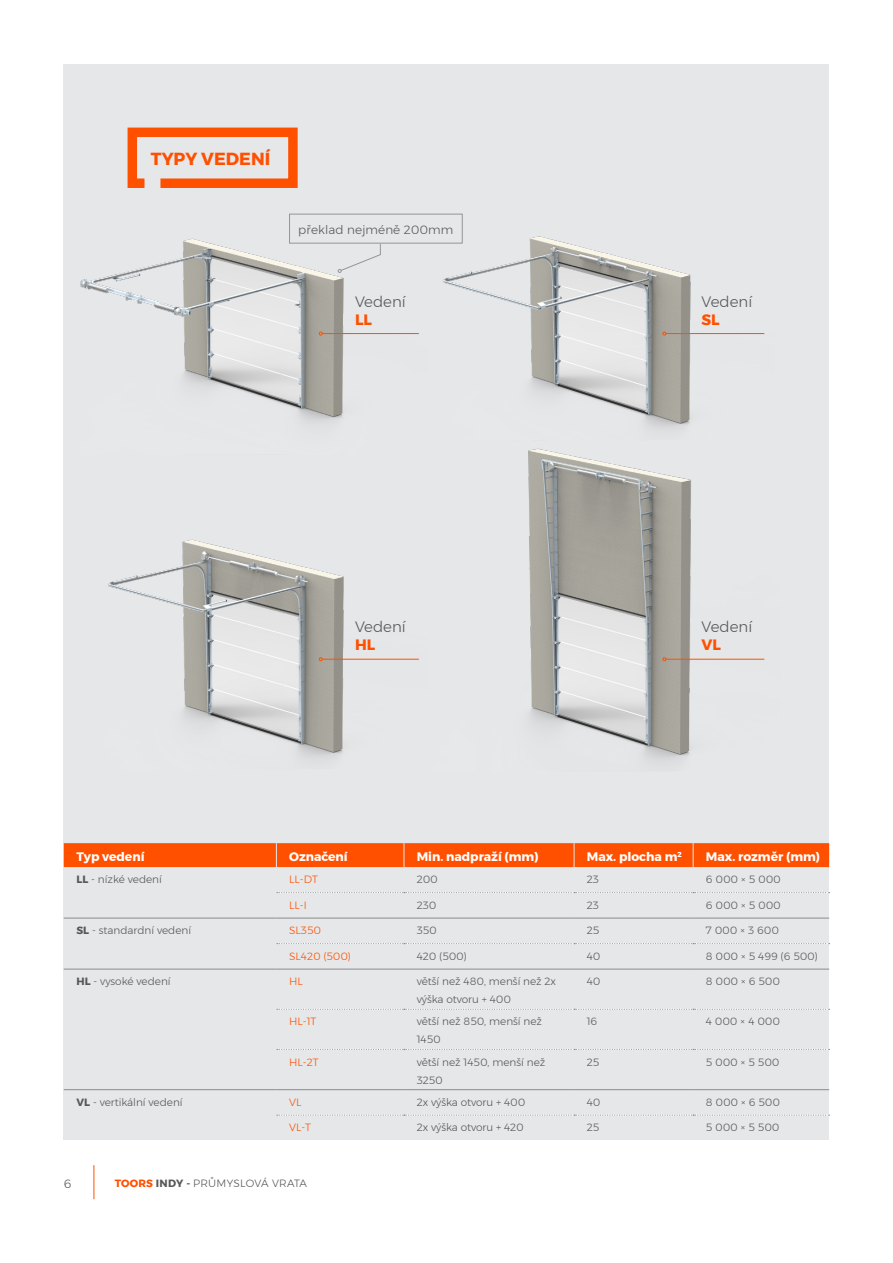
<style>
.page{position:relative;width:893px;height:1263px;background:#fff}
.page>*{position:absolute;margin:0;border:0;box-sizing:border-box;transform-origin:0 0}
.t1{font:700 17.4px "Montserrat";color:#ff5000}
.t2{font:300 15px/18px "Montserrat";color:#57585a}
.t3{font:700 12.3px "Montserrat";color:#fff}
.t4{font:300 12px "Montserrat";letter-spacing:.01em;color:#57585a}
.t5{font:300 10.5px/18px "Montserrat";color:#57585a}
.t6{font:300 10.5px "Montserrat";color:#ff5000}
.t7{font:300 10.5px "Montserrat";letter-spacing:.025em;color:#57585a}
.s1{font-weight:700;color:#ff5000}
.s2{font-weight:700}
</style>
<div class="page">
<hr style="left:94px;top:1165px;width:1px;height:34px;background:#ff5000">
<div style="left:64px;top:64px;width:765px;height:1076px;background:#e6e7e9"></div>
<img style="left:108px;top:539px;width:311px;height:221px">
<img style="left:428px;top:213px;width:337px;height:216px">
<img style="left:81px;top:213px;width:346px;height:210px">
<img style="left:528px;top:448px;width:237px;height:315px">
<svg style="left:127px;top:127px;width:171px;height:61px"></svg>
<div style="left:289px;top:214px;width:174px;height:29px;border:1px solid #939598"></div>
<svg style="left:338px;top:243px;width:43px;height:30px"></svg>
<div style="left:64px;top:843px;width:765px;height:24px;background:#ff5000"></div>
<svg style="left:277px;top:892px;width:553px;height:1px"></svg>
<hr style="left:64px;top:917px;width:212px;height:2px;background:#939598">
<hr style="left:276px;top:917px;width:128px;height:2px;background:#939598">
<hr style="left:404px;top:917px;width:170px;height:2px;background:#939598">
<hr style="left:574px;top:917px;width:119px;height:2px;background:#939598">
<hr style="left:693px;top:917px;width:136px;height:2px;background:#939598">
<svg style="left:277px;top:943px;width:553px;height:1px"></svg>
<hr style="left:64px;top:968px;width:212px;height:2px;background:#939598">
<hr style="left:276px;top:968px;width:128px;height:2px;background:#939598">
<hr style="left:404px;top:968px;width:170px;height:2px;background:#939598">
<hr style="left:574px;top:968px;width:119px;height:2px;background:#939598">
<hr style="left:693px;top:968px;width:136px;height:2px;background:#939598">
<svg style="left:277px;top:1009px;width:553px;height:1px"></svg>
<svg style="left:277px;top:1049px;width:553px;height:1px"></svg>
<hr style="left:64px;top:1089px;width:212px;height:1px;background:#939598">
<hr style="left:276px;top:1089px;width:128px;height:1px;background:#939598">
<hr style="left:404px;top:1089px;width:170px;height:1px;background:#939598">
<hr style="left:574px;top:1089px;width:119px;height:1px;background:#939598">
<hr style="left:693px;top:1089px;width:136px;height:1px;background:#939598">
<svg style="left:277px;top:1114px;width:553px;height:2px"></svg>
<hr style="left:666px;top:333px;width:98px;height:1px;background:#ff5000">
<svg style="left:662px;top:332px;width:4px;height:3px"></svg>
<hr style="left:666px;top:659px;width:98px;height:1px;background:#ff5000">
<svg style="left:662px;top:657px;width:4px;height:4px"></svg>
<hr style="left:322px;top:333px;width:97px;height:1px;background:#ff5000">
<svg style="left:319px;top:332px;width:4px;height:3px"></svg>
<hr style="left:322px;top:659px;width:97px;height:1px;background:#ff5000">
<svg style="left:319px;top:657px;width:4px;height:4px"></svg>
<p class="t1" style="left:151px;top:145px;width:121px">TYPY VEDENÍ</p>
<p class="t4" style="left:298px;top:221px;width:157px">překlad nejméně 200mm</p>
<p class="t2" style="left:355px;top:293px;width:52px">Vedení<br><span class="s1">LL</span></p>
<p class="t2" style="left:702px;top:293px;width:52px">Vedení<br><span class="s1">SL</span></p>
<p class="t2" style="left:355px;top:617px;width:52px">Vedení<br><span class="s1">HL</span></p>
<p class="t2" style="left:702px;top:617px;width:52px">Vedení<br><span class="s1">VL</span></p>
<p class="t3" style="left:77px;top:847px;width:69px">Typ vedení</p>
<p class="t3" style="left:289px;top:847px;width:60px">Označení</p>
<p class="t3" style="left:417px;top:847px;width:123px">Min. nadpraží (mm)</p>
<p class="t3" style="left:587px;top:847px;width:96px">Max. plocha m<sup>2</sup></p>
<p class="t3" style="left:706px;top:847px;width:116px">Max. rozměr (mm)</p>
<p class="t5" style="left:77px;top:870px;width:87px"><span class="s2">LL</span> - nízké vedení</p>
<p class="t6" style="left:289px;top:872px;width:30px">LL-DT</p>
<p class="t5" style="left:417px;top:870px;width:22px">200</p>
<p class="t5" style="left:587px;top:870px;width:14px">23</p>
<p class="t5" style="left:706px;top:870px;width:76px">6 000 × 5 000</p>
<p class="t6" style="left:289px;top:897px;width:19px">LL-I</p>
<p class="t5" style="left:417px;top:896px;width:21px">230</p>
<p class="t5" style="left:587px;top:896px;width:14px">23</p>
<p class="t5" style="left:706px;top:896px;width:76px">6 000 × 5 000</p>
<p class="t5" style="left:77px;top:921px;width:116px"><span class="s2">SL</span> - standardní vedení</p>
<p class="t6" style="left:289px;top:923px;width:33px">SL350</p>
<p class="t5" style="left:417px;top:921px;width:22px">350</p>
<p class="t5" style="left:587px;top:921px;width:14px">25</p>
<p class="t5" style="left:706px;top:921px;width:74px">7 000 × 3 600</p>
<p class="t6" style="left:289px;top:948px;width:63px">SL420 (500)</p>
<p class="t5" style="left:417px;top:947px;width:52px">420 (500)</p>
<p class="t5" style="left:587px;top:947px;width:15px">40</p>
<p class="t5" style="left:706px;top:947px;width:113px">8 000 × 5 499 (6 500)</p>
<p class="t5" style="left:77px;top:972px;width:96px"><span class="s2">HL</span> - vysoké vedení</p>
<p class="t6" style="left:289px;top:974px;width:15px">HL</p>
<p class="t5" style="left:417px;top:972px;width:141px">větší než 480, menší než 2x výška otvoru + 400</p>
<p class="t5" style="left:587px;top:972px;width:15px">40</p>
<p class="t5" style="left:706px;top:972px;width:76px">8 000 × 6 500</p>
<p class="t6" style="left:289px;top:1014px;width:29px">HL-1T</p>
<p class="t5" style="left:417px;top:1012px;width:127px">větší než 850, menší než<br>1450</p>
<p class="t5" style="left:587px;top:1012px;width:12px">16</p>
<p class="t5" style="left:706px;top:1012px;width:75px">4 000 × 4 000</p>
<p class="t6" style="left:289px;top:1054px;width:31px">HL-2T</p>
<p class="t5" style="left:417px;top:1053px;width:130px">větší než 1450, menší než<br>3250</p>
<p class="t5" style="left:587px;top:1053px;width:14px">25</p>
<p class="t5" style="left:706px;top:1053px;width:75px">5 000 × 5 500</p>
<p class="t5" style="left:77px;top:1093px;width:108px"><span class="s2">VL</span> - vertikální vedení</p>
<p class="t6" style="left:289px;top:1094px;width:14px">VL</p>
<p class="t5" style="left:417px;top:1093px;width:110px">2x výška otvoru + 400</p>
<p class="t5" style="left:587px;top:1093px;width:15px">40</p>
<p class="t5" style="left:706px;top:1093px;width:76px">8 000 × 6 500</p>
<p class="t6" style="left:289px;top:1120px;width:23px">VL-T</p>
<p class="t5" style="left:417px;top:1118px;width:109px">2x výška otvoru + 420</p>
<p class="t5" style="left:587px;top:1118px;width:14px">25</p>
<p class="t5" style="left:706px;top:1118px;width:75px">5 000 × 5 500</p>
<p class="t4" style="left:64px;top:1175px;width:9px">6</p>
<p class="t7" style="left:115px;top:1176px;width:194px"><span class="s1">TOORS</span> <span class="s2">INDY -</span> PRŮMYSLOVÁ VRATA</p>
</div>
